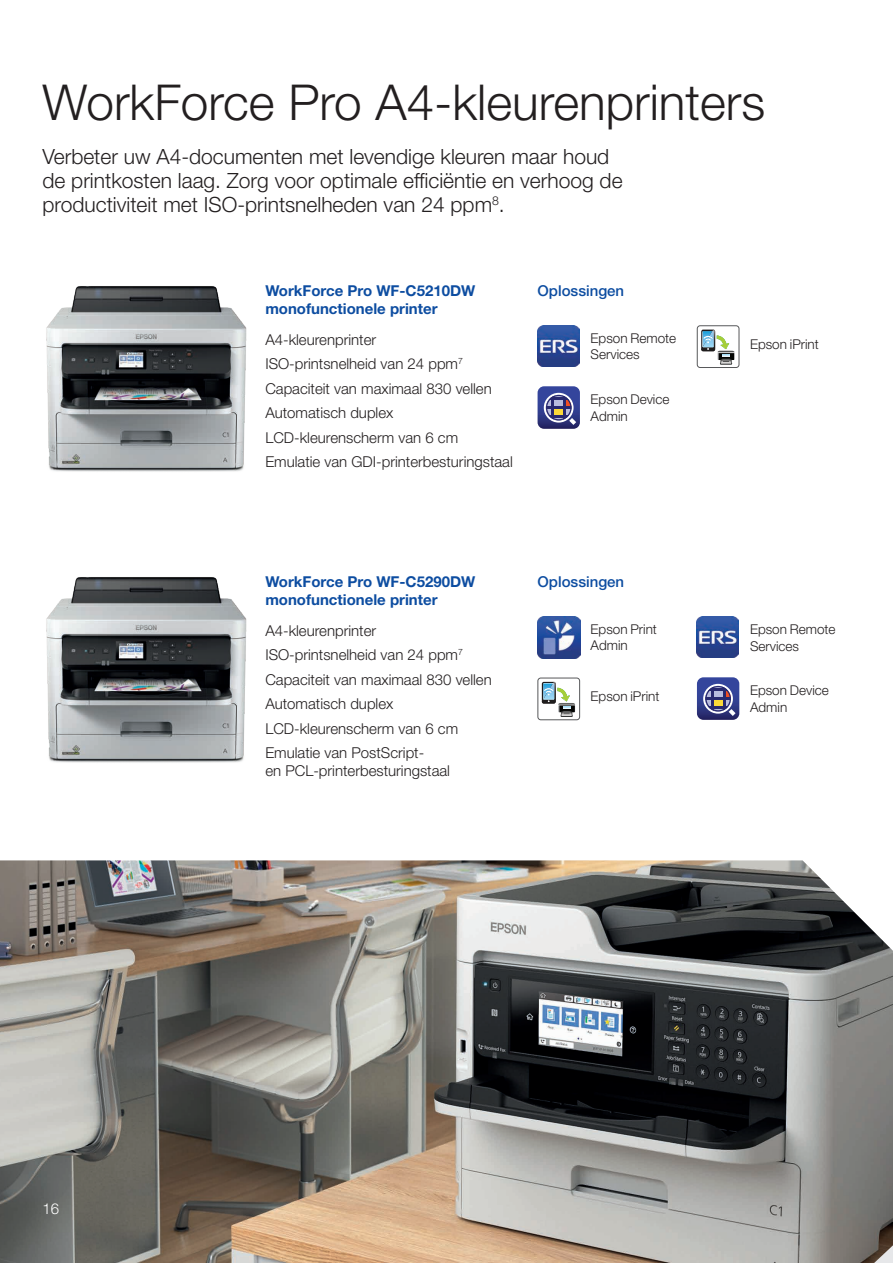
<style>
.page{position:relative;width:893px;height:1263px;background:#fff}
.page>*{position:absolute;margin:0;border:0;box-sizing:border-box;transform-origin:0 0}
.t1{font:300 49.5px "Helvetica Neue LT Pro";color:#231f20}
.t2{font:300 21px/24px "Helvetica Neue LT Pro";color:#231f20}
.t3{font:300 15px/24.5px "Helvetica Neue LT Pro";color:#231f20}
.t4{font:700 15px/18px "Helvetica Neue LT Pro";color:#0d4da1}
.t5{font:500 15px "Helvetica Neue LT Pro";color:#0d4da1}
.t6{font:300 15px "Helvetica Neue LT Pro";color:#fff}
.t7{font:300 13.5px/16.5px "Helvetica Neue LT Pro";color:#231f20}
</style>
<div class="page">
<img style="left:46px;top:286px;width:201px;height:186px">
<img style="left:46px;top:577px;width:201px;height:186px">
<img style="left:537px;top:325px;width:42px;height:42px">
<img style="left:697px;top:616px;width:42px;height:42px">
<svg style="left:538px;top:386px;width:42px;height:43px;background:#5b5f96"></svg>
<svg style="left:697px;top:677px;width:42px;height:43px;background:#5a5f96"></svg>
<div style="left:697px;top:325px;width:42px;height:43px;border:1px solid #57585a;border-radius:3px"></div>
<svg style="left:701px;top:330px;width:33px;height:35px"></svg>
<div style="left:537px;top:678px;width:43px;height:42px;border:1px solid #57585a;border-radius:3px"></div>
<svg style="left:542px;top:682px;width:33px;height:35px"></svg>
<img style="left:537px;top:616px;width:43px;height:43px">
<img style="left:0;top:860px;width:893px;height:403px">
<svg style="left:874px;top:1245px;width:19px;height:18px"></svg>
<h1 class="t1" style="left:43px;top:73px;width:724px">WorkForce Pro A4-kleurenprinters</h1>
<h2 class="t2" style="left:43px;top:144px;width:582px">Verbeter uw A4-documenten met levendige kleuren maar houd de printkosten laag. Zorg voor optimale efficiëntie en verhoog de productiviteit met ISO-printsnelheden van 24 ppm<sup>8</sup>.</h2>
<p class="t6" style="left:43px;top:1200px;width:18px">16</p>
<p class="t4" style="left:265px;top:282px;width:212px">WorkForce Pro WF-C5210DW monofunctionele printer</p>
<p class="t3" style="left:265px;top:327px;width:249px">A4-kleurenprinter<br>ISO-printsnelheid van 24 ppm<sup>7<br></sup>Capaciteit van maximaal 830 vellen<br>Automatisch duplex<br>LCD-kleurenscherm van 6 cm<br>Emulatie van GDI-printerbesturingstaal</p>
<p class="t5" style="left:537px;top:282px;width:88px">Oplossingen</p>
<p class="t7" style="left:591px;top:330px;width:87px">Epson Remote<br>Services</p>
<p class="t7" style="left:591px;top:391px;width:80px">Epson Device<br>Admin</p>
<p class="t4" style="left:265px;top:573px;width:212px">WorkForce Pro WF-C5290DW monofunctionele printer</p>
<p class="t3" style="left:265px;top:618px;width:228px">A4-kleurenprinter<br>ISO-printsnelheid van 24 ppm<sup>7<br></sup>Capaciteit van maximaal 830 vellen<br>Automatisch duplex<br>LCD-kleurenscherm van 6 cm<br>Emulatie van PostScript-</p>
<p class="t3" style="left:265px;top:758px;width:186px">en PCL-printerbesturingstaal</p>
<p class="t5" style="left:537px;top:573px;width:88px">Oplossingen</p>
<p class="t7" style="left:591px;top:620px;width:68px">Epson Print<br>Admin</p>
<p class="t7" style="left:591px;top:687px;width:70px">Epson iPrint</p>
<p class="t7" style="left:750px;top:335px;width:70px">Epson iPrint</p>
<p class="t7" style="left:750px;top:621px;width:87px">Epson Remote<br>Services</p>
<p class="t7" style="left:750px;top:682px;width:80px">Epson Device<br>Admin</p>
</div>
